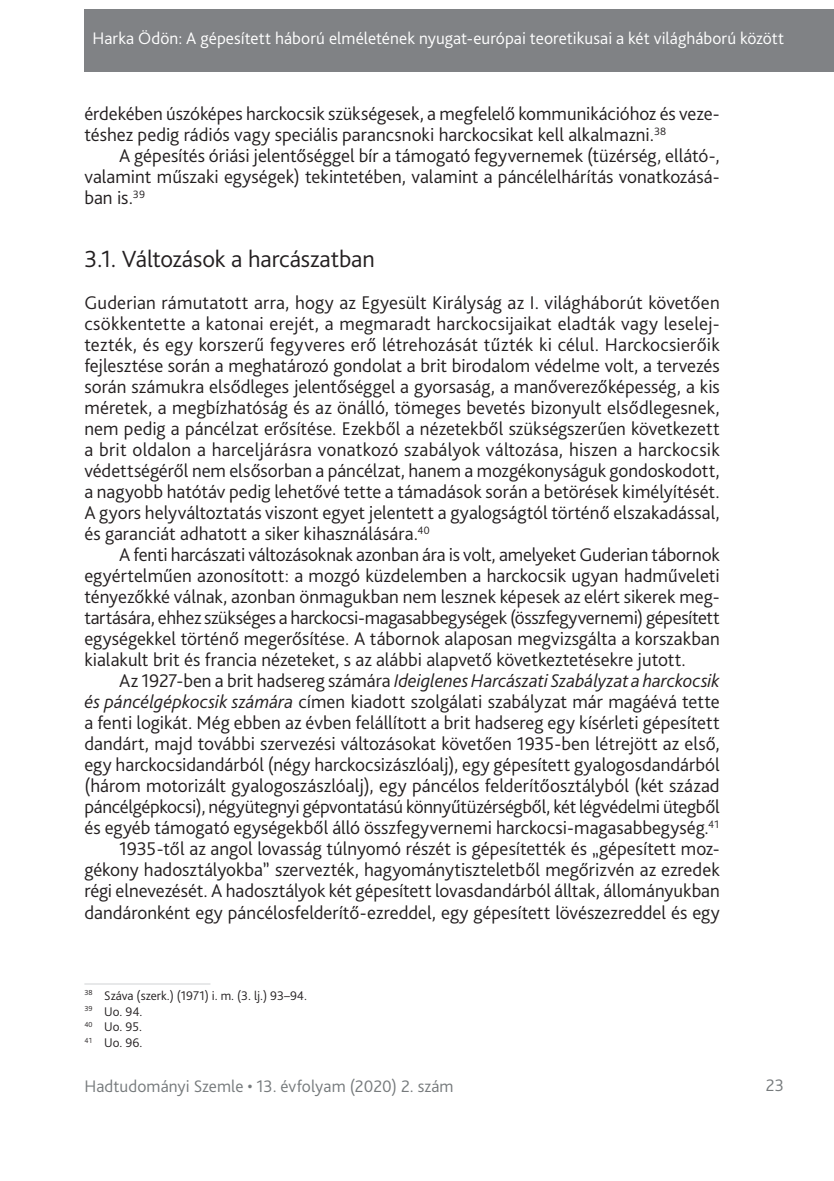
<style>
.page{position:relative;width:834px;height:1181px;background:#fff}
.page>*{position:absolute;margin:0;border:0;box-sizing:border-box;transform-origin:0 0}
._1_1_1__Head{font:300 24.5px "Bliss Pro";letter-spacing:-.005em;color:#231f20}
._1__Body{font:300 19.25px/21px "Bliss Pro";color:#231f20;text-align:justify}
._2__Body_1st_paragra{font:300 19.25px/21px "Bliss Pro";letter-spacing:.005em;color:#231f20;text-align:justify}
.t1{font:300 17.5px "Bliss Pro";letter-spacing:.005em;color:#fff}
.t2{font:300 17.5px "Bliss Pro";letter-spacing:.005em;color:#767a7c}
.Lábjegyzet{font:300 13.12px "Bliss Pro";color:#231f20}
.s1{font-style:italic}
</style>
<div class="page">
<div style="left:84px;top:9px;width:749px;height:63px;background:#808285"></div>
<hr style="left:84px;top:983px;width:126px;height:1px;background:#d1d2d4">
<p class="t1" style="left:92px;top:27px;width:693px">Harka Ödön: A gépesített háború elméletének nyugat-európai teoretikusai a két világháború között</p>
<p class="_1__Body" style="left:84px;top:103px;width:636px">érdekében úszóképes harckocsik szükségesek, a megfelelő kommunikációhoz és veze&shy;téshez pedig rádiós vagy speciális parancsnoki harckocsikat kell alkalmazni.<sup>38</sup></p>
<p class="_1__Body" style="left:84px;top:145px;width:636px;text-indent:35px">A gépesítés óriási jelentőséggel bír a támogató fegyvernemek (tüzérség, ellátó-, valamint műszaki egységek) tekintetében, valamint a páncélelhárítás vonatkozásá&shy;ban is.<sup>39</sup></p>
<p class="_1_1_1__Head" style="left:84px;top:244px;width:292px">3.1. Változások a harcászatban</p>
<p class="_2__Body_1st_paragra" style="left:84px;top:292px;width:637px">Guderian rámutatott arra, hogy az Egyesült Királyság az I. világháborút követően csökkentette a katonai erejét, a megmaradt harckocsijaikat eladták vagy leselej&shy;tezték, és egy korszerű fegyveres erő létrehozását tűzték ki célul. Harckocsierőik fejlesztése során a meghatározó gondolat a brit birodalom védelme volt, a tervezés során számukra elsődleges jelentőséggel a gyorsaság, a manőverezőképesség, a kis méretek, a megbízhatóság és az önálló, tömeges bevetés bizonyult elsődlegesnek, nem pedig a páncélzat erősítése. Ezekből a nézetekből szükségszerűen következett a brit oldalon a harceljárásra vonatkozó szabályok változása, hiszen a harckocsik védettségéről nem elsősorban a páncélzat, hanem a mozgékonyságuk gondoskodott, a nagyobb hatótáv pedig lehetővé tette a támadások során a betörések kimélyítését.<br>A gyors helyváltoztatás viszont egyet jelentett a gyalogságtól történő elszakadással, és garanciát adhatott a siker kihasználására.<sup>40</sup></p>
<p class="_1__Body" style="left:84px;top:544px;width:637px;text-indent:35px">A fenti harcászati változásoknak azonban ára is volt, amelyeket Guderian tábornok egyértelműen azonosított: a mozgó küzdelemben a harckocsik ugyan hadműveleti tényezőkké válnak, azonban önmagukban nem lesznek képesek az elért sikerek meg&shy;tartására, ehhez szükséges a harckocsi-magasabbegységek (összfegyvernemi) gépesített egységekkel történő megerősítése. A tábornok alaposan megvizsgálta a korszakban kialakult brit és francia nézeteket, s az alábbi alapvető következtetésekre jutott.</p>
<p class="_1__Body" style="left:84px;top:670px;width:637px;text-indent:35px">Az 1927-ben a brit hadsereg számára <span class="s1">Ideiglenes Harcászati Szabályzat a harckocsik és páncélgépkocsik számára</span> címen kiadott szolgálati szabályzat már magáévá tette a fenti logikát. Még ebben az évben felállított a brit hadsereg egy kísérleti gépesített dandárt, majd további szervezési változásokat követően 1935-ben létrejött az első, egy harckocsidandárból (négy harckocsizászlóalj), egy gépesített gyalogosdandárból (három motorizált gyalogoszászlóalj), egy páncélos felderítőosztályból (két század páncélgépkocsi), négyütegnyi gépvontatású könnyűtüzérségből, két légvédelmi ütegből és egyéb támogató egységekből álló összfegyvernemi harckocsi-magasabbegység.<sup>41</sup></p>
<p class="_1__Body" style="left:84px;top:838px;width:637px;text-indent:35px">1935-től az angol lovasság túlnyomó részét is gépesítették és „gépesített moz&shy;gékony hadosztályokba” szervezték, hagyománytiszteletből megőrizvén az ezredek régi elnevezését. A hadosztályok két gépesített lovasdandárból álltak, állományukban dandáronként egy páncélosfelderítő-ezreddel, egy gépesített lövészezreddel és egy</p>
<p class="Lábjegyzet" style="left:84px;top:987px;width:224px"><sup>38</sup> Száva (szerk.) (1971) i. m. (3. lj.) 93–94.</p>
<p class="Lábjegyzet" style="left:84px;top:1003px;width:60px"><sup>39</sup> Uo. 94.</p>
<p class="Lábjegyzet" style="left:84px;top:1018px;width:59px"><sup>40</sup> Uo. 95.</p>
<p class="Lábjegyzet" style="left:84px;top:1034px;width:59px"><sup>41</sup> Uo. 96.</p>
<p class="t2" style="left:84px;top:1075px;width:371px">Hadtudományi Szemle • 13. évfolyam (2020) 2. szám</p>
<p class="t2" style="left:765px;top:1074px;width:20px">23</p>
</div>
